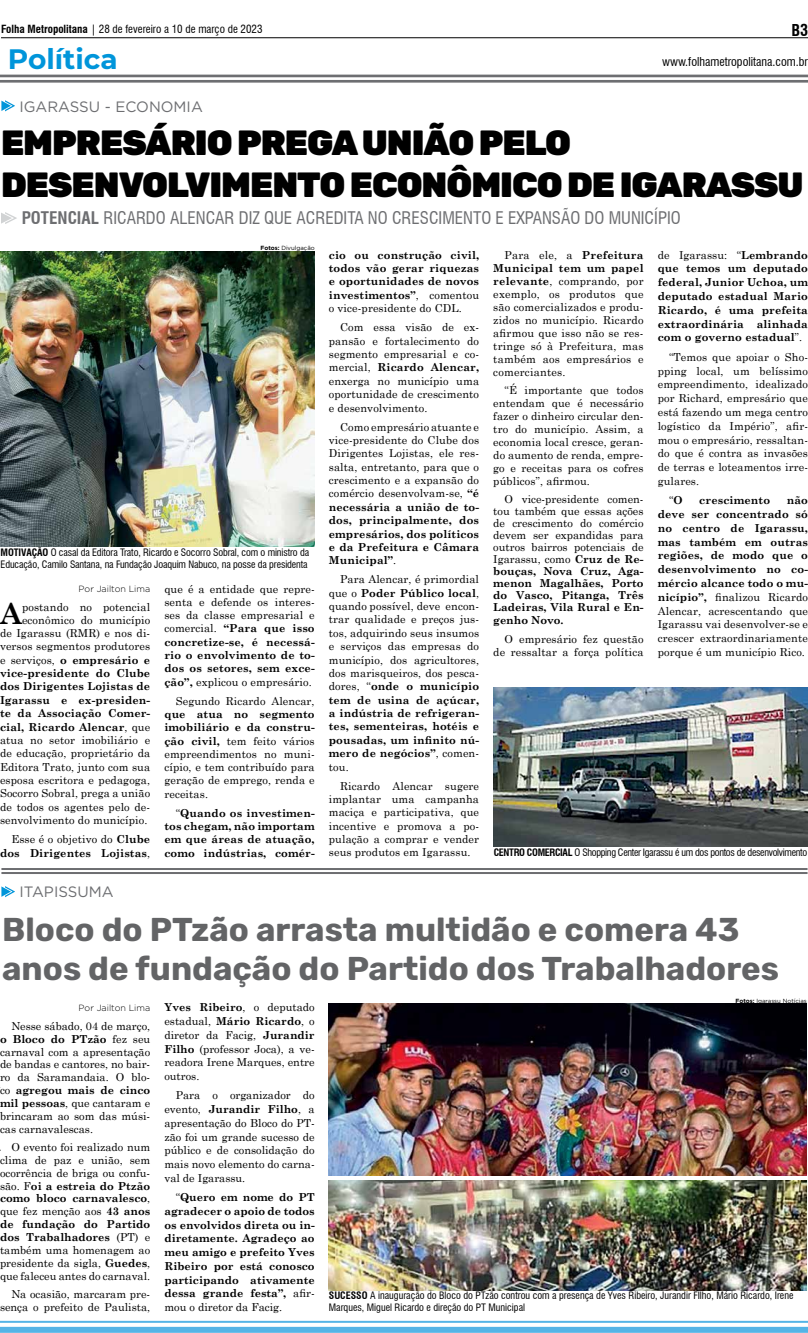
<style>
.page{position:relative;width:808px;height:1333px;background:#fff}
.page>*{position:absolute;margin:0;border:0;box-sizing:border-box;transform-origin:0 0}
.t1{font:900 35px/42px "Rubik";letter-spacing:-.03em;color:#000}
.t2{font:700 33px/39.6px "Rubik";color:#636466}
.t3{font:700 29px "Century Schoolbook";color:#000}
.t4{font:700 28px "Montserrat";color:#0095da}
.t5{font:condensed 17px "Swiss 721 BT";color:#6d6e71}
.t6{font:700 condensed 16px "Swiss 721 BT";color:#000}
.t7{font:15px "Gotham";color:#6d6e71}
.t8{font:condensed 12px "Swiss 721 BT";color:#000}
.t9{font:11px/13.4px "Century Schoolbook";letter-spacing:.01em;color:#000;text-align:justify}
.t10{font:700 11px/13.8px "Century Schoolbook";letter-spacing:.01em;color:#000;text-align:justify}
.t11{font:condensed 11px "Swiss 721 BT";color:#000}
.t12{font:condensed 10px/12px "Swiss 721 BT";letter-spacing:-.01em;color:#000}
.t13{font:condensed 10px "Swiss 721 BT";letter-spacing:-.03em;color:#000}
.t14{font:300 9px "Gotham";color:#000}
.t15{font:6px "Gotham";color:#000}
.s1{font-weight:700}
.s2{font-weight:400}
</style>
<div class="page">
<hr style="left:1px;top:37px;width:807px;height:1px;background:#000">
<hr style="left:0;top:75px;width:808px;height:2px;background:#6d6e71">
<hr style="left:0;top:80px;width:808px;height:3px;background:#6d6e71">
<img style="left:1px;top:251px;width:314px;height:295px">
<img style="left:494px;top:687px;width:314px;height:159px">
<img style="left:329px;top:1003px;width:478px;height:172px">
<img style="left:329px;top:1180px;width:478px;height:109px">
<svg style="left:1px;top:100px;width:14px;height:11px"></svg>
<svg style="left:1px;top:886px;width:14px;height:11px"></svg>
<svg style="left:1px;top:212px;width:16px;height:12px"></svg>
<hr style="left:1px;top:868px;width:806px;height:2px;background:#6d6e71">
<hr style="left:1px;top:872px;width:806px;height:2px;background:#6d6e71">
<hr style="left:0;top:1320px;width:808px;height:2px;background:#55b4e6">
<div style="left:0;top:1326px;width:808px;height:6px;background:#55b4e6"></div>
<p class="t11" style="left:1px;top:22px;width:263px"><span class="s1">Folha Metropolitana</span> | 28 de fevereiro a 10 de março de 2023</p>
<h3 class="t6" style="left:791px;top:21px;width:18px">B3</h3>
<h3 class="t4" style="left:8px;top:39px;width:111px">Política</h3>
<h3 class="t7" style="left:19px;top:97px;width:185px">IGARASSU - ECONOMIA</h3>
<p class="t8" style="left:662px;top:55px;width:147px">www.folhametropolitana.com.br</p>
<h1 class="t1" style="left:1px;top:122px;width:804px">EMPRESÁRIO PREGA UNIÃO PELO<br>DESENVOLVIMENTO ECONÔMICO DE IGARASSU</h1>
<h3 class="t5" style="left:22px;top:207px;width:660px"><span class="s1">POTENCIAL</span> RICARDO ALENCAR DIZ QUE ACREDITA NO CRESCIMENTO E EXPANSÃO DO MUNICÍPIO</h3>
<p class="t15" style="left:261px;top:244px;width:56px"><span class="s1">Fotos:</span> Divulgação</p>
<p class="t12" style="left:1px;top:546px;width:310px"><span class="s1">MOTIVAÇÃO</span> O casal da Editora Trato, Ricardo e Socorro Sobral, com o ministro da<br>Educação, Camilo Santana, na Fundação Joaquim Nabuco, na posse da presidenta</p>
<p class="t14" style="left:79px;top:582px;width:73px">Por Jailton Lima</p>
<h3 class="t3" style="left:0;top:590px;width:24px">A</h3>
<p class="t9" style="left:0;top:599px;width:152px;text-align:right">postando no potencial econômico do município<br>de Igarassu (RMR) e nos di&shy;versos segmentos produtores e serviços, <span class="s1">o empresário e vice-presidente do Clube dos Dirigentes Lojistas de<br>Igarassu e ex-presiden&shy;te da Associação Comer&shy;cial, Ricardo Alencar</span>, que atua no setor imobiliário e de educação, proprietário da<br>Editora Trato, junto com sua esposa escritora e pedagoga,<br>Socorro Sobral, prega a união de todos os agentes pelo de&shy;senvolvimento do município.</p>
<p class="t10" style="left:0;top:832px;width:152px;line-height:13.4px;text-align:right"><span class="s2">Esse é o objetivo do</span> Clube dos Dirigentes Lojistas<span class="s2">,</span></p>
<h3 class="t7" style="left:19px;top:882px;width:96px">ITAPISSUMA</h3>
<p class="t9" style="left:164px;top:581px;width:152px">que é a entidade que repre&shy;senta e defende os interes&shy;ses da classe empresarial e comercial. <span class="s1">“Para que isso concretize-se, é necessá&shy;rio o envolvimento de to&shy;dos os setores, sem exce&shy;ção”,</span> explicou o empresário.</p>
<p class="t9" style="left:176px;top:693px;width:140px">Segundo Ricardo Alencar,</p>
<p class="t9" style="left:164px;top:706px;width:152px"><span class="s1">que atua no segmento imobiliário e da constru&shy;ção civil,</span> tem feito vários empreendimentos no muni&shy;cípio, e tem contribuído para geração de emprego, renda e receitas.</p>
<p class="t10" style="left:164px;top:805px;width:152px;line-height:13.3px;text-indent:11px"><span class="s2">“</span>Quando os investimen&shy;tos chegam, não importam em que áreas de atuação, como indústrias, comér-</p>
<p class="t10" style="left:329px;top:247px;width:152px;line-height:13.4px">cio ou construção civil, todos vão gerar riquezas e oportunidades de novos investimentos”<span class="s2">, comentou o vice-presidente do CDL.</span></p>
<p class="t9" style="left:329px;top:319px;width:152px;text-indent:11px">Com essa visão de ex&shy;pansão e fortalecimento do segmento empresarial e co&shy;mercial, <span class="s1">Ricardo Alencar, </span>enxerga no município uma oportunidade de crescimento e desenvolvimento.</p>
<p class="t9" style="left:329px;top:419px;width:152px;text-indent:11px">Como empresário atuante e vice-presidente do Clube dos Dirigentes Lojistas, ele res&shy;salta, entretanto, para que o crescimento e a expansão do comércio desenvolvam-se, <span class="s1">“é necessária a união de to&shy;dos, principalmente, dos empresários, dos políticos e da Prefeitura e Câmara Municipal”</span>.</p>
<p class="t9" style="left:329px;top:571px;width:152px;text-indent:11px">Para Alencar, é primordial que o <span class="s1">Poder Público local</span>, quando possível, deve encon&shy;trar qualidade e preços jus&shy;tos, adquirindo seus insumos e serviços das empresas do município, dos agricultores, dos marisqueiros, dos pesca&shy;dores, “<span class="s1">onde o município tem de usina de açúcar, a indústria de refrigeran&shy;tes, sementeiras, hotéis e pousadas, um infinito nú&shy;mero de negócios”</span>, comen&shy;tou.</p>
<p class="t9" style="left:329px;top:778px;width:152px;text-indent:11px">Ricardo Alencar sugere implantar uma campanha maciça e participativa, que incentive e promova a po&shy;pulação a comprar e vender seus produtos em Igarassu.</p>
<p class="t9" style="left:493px;top:247px;width:152px;line-height:13px;text-indent:11px">Para ele, a <span class="s1">Prefeitura Municipal tem um papel relevante</span>, comprando, por exemplo, os produtos que são comercializados e produ&shy;zidos no município. Ricardo afirmou que isso não se res&shy;tringe só à Prefeitura, mas também aos empresários e comerciantes.</p>
<p class="t9" style="left:493px;top:383px;width:152px;line-height:13px;text-indent:11px">“É importante que todos entendam que é necessário fazer o dinheiro circular den&shy;tro do município. Assim, a economia local cresce, geran&shy;do aumento de renda, empre&shy;go e receitas para os cofres públicos”, afirmou.</p>
<p class="t9" style="left:493px;top:492px;width:152px;line-height:12px;text-indent:11px">O vice-presidente comen&shy;tou também que essas ações de crescimento do comércio devem ser expandidas para outros bairros potenciais de Igarassu, como <span class="s1">Cruz de Re&shy;bouças, Nova Cruz, Aga&shy;menon Magalhães, Porto do Vasco, Pitanga, Três Ladeiras, Vila Rural e En-</span></p>
<p class="t10" style="left:493px;top:612px;width:72px">genho Novo.</p>
<p class="t9" style="left:493px;top:631px;width:152px;line-height:13px;text-align:right">O empresário fez questão de ressaltar a força política</p>
<p class="t10" style="left:658px;top:247px;width:152px"><span class="s2">de Igarassu: “</span>Lembrando que temos um deputado federal, Junior Uchoa, um deputado estadual Mario Ricardo, é uma prefeita extraordinária alinhada com o governo estadual<span class="s2">”.</span></p>
<p class="t9" style="left:658px;top:349px;width:152px;line-height:13.8px;text-indent:11px">“Temos que apoiar o Sho&shy;pping local, um belíssimo empreendimento, idealizado por Richard, empresário que está fazendo um mega centro logístico da Império”, afir&shy;mou o empresário, ressaltan&shy;do que é contra as invasões de terras e loteamentos irre&shy;gulares.</p>
<p class="t9" style="left:669px;top:492px;width:15px">“<span class="s1">O</span></p>
<p class="t10" style="left:699px;top:493px;width:72px">crescimento</p>
<p class="t10" style="left:658px;top:493px;width:152px;text-indent:129px">não deve ser concentrado só no centro de Igarassu, mas também em outras regiões, de modo que o desenvolvimento no co&shy;mércio alcance todo o mu&shy;nicípio”, <span class="s2">finalizou Ricardo Alencar, acrescentando que Igarassu vai desenvolver-se e crescer extraordinariamente porque é um município Rico.</span></p>
<p class="t13" style="left:494px;top:846px;width:315px"><span class="s1">CENTRO COMERCIAL</span> O Shopping Center Igarassu é um dos pontos de desenvolvimento</p>
<h2 class="t2" style="left:2px;top:910px;width:778px">Bloco do PTzão arrasta multidão e comera 43 anos de fundação do Partido dos Trabalhadores</h2>
<p class="t14" style="left:79px;top:1002px;width:73px">Por Jailton Lima</p>
<p class="t9" style="left:0;top:1018px;width:152px;line-height:12.8px;text-indent:11px">Nesse sábado, 04 de março, <span class="s1">o Bloco do PTzão</span> fez seu carnaval com a apresentação de bandas e cantores, no bair&shy;ro da Saramandaia. O blo&shy;co <span class="s1">agregou mais de cinco mil pessoas</span>, que cantaram e brincaram ao som das músi&shy;cas carnavalescas.</p>
<p class="t9" style="left:0;top:1139px;width:152px;line-height:12.8px;text-indent:11px">O evento foi realizado num clima de paz e união, sem ocorrência de briga ou confu&shy;são. F<span class="s1">oi a estreia do Ptzão como bloco carnavalesco</span>, que fez menção aos <span class="s1">43 anos de fundação do Partido dos Trabalhadores</span> (PT) e também uma homenagem ao presidente da sigla, <span class="s1">Guedes</span>, que faleceu antes do carnaval.</p>
<p class="t9" style="left:0;top:1286px;width:152px;line-height:12.8px;text-align:right">Na ocasião, marcaram pre&shy;sença o prefeito de Paulista,</p>
<p class="t15" style="left:735px;top:996px;width:73px"><span class="s1">Fotos:</span> Igarassu Notícias</p>
<p class="t9" style="left:164px;top:999px;width:152px;line-height:13.7px"><span class="s1">Yves Ribeiro</span>, o deputado estadual, <span class="s1">Mário Ricardo</span>, o diretor da Facig, <span class="s1">Jurandir Filho</span> (professor Joca), a ve&shy;readora Irene Marques, entre outros.</p>
<p class="t9" style="left:164px;top:1087px;width:152px;line-height:13.7px;text-indent:11px">Para o organizador do evento, <span class="s1">Jurandir Filho</span>, a apresentação do Bloco do PT&shy;zão foi um grande sucesso de público e de consolidação do mais novo elemento do carna&shy;val de Igarassu.</p>
<p class="t10" style="left:164px;top:1189px;width:152px;text-indent:11px"><span class="s2">“</span>Quero em nome do PT agradecer o apoio de todos os envolvidos direta ou in&shy;diretamente. Agradeço ao meu amigo e prefeito Yves Ribeiro por está conosco participando ativamente dessa grande festa”, <span class="s2">afir&shy;mou o diretor da Facig.</span></p>
<p class="t12" style="left:329px;top:1289px;width:466px"><span class="s1">SUCESSO</span> A inauguração do Bloco do PTzão controu com a presença de Yves Ribeiro, Jurandir FIlho, Mário Ricardo, Irene<br>Marques, Miguel Ricardo e direção do PT Municipal</p>
</div>
